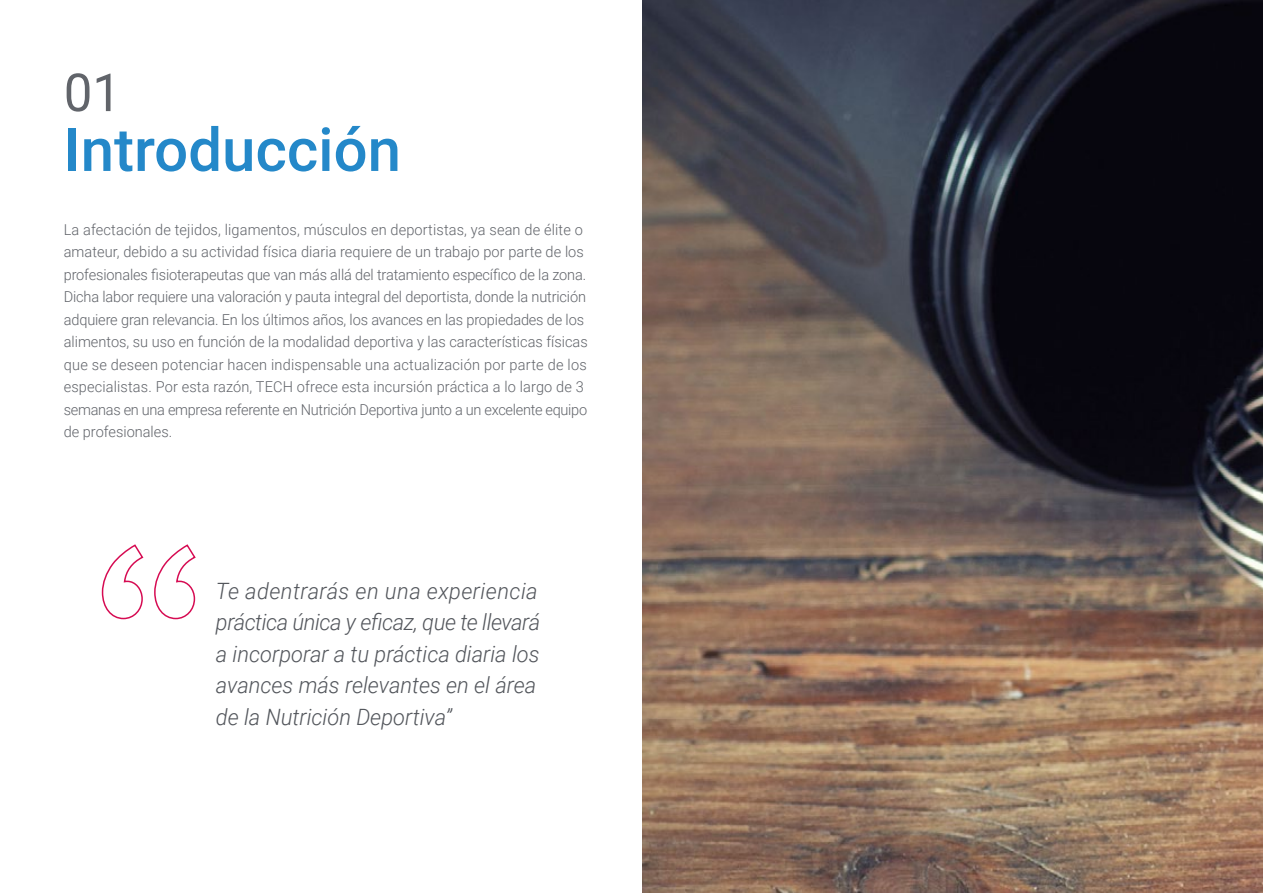
<style>
.page{position:relative;width:1263px;height:893px;background:#fff}
.page>*{position:absolute;margin:0;border:0;box-sizing:border-box;transform-origin:0 0}
.t1{font:500 60px "Roboto";color:#2488c9}
.t2{font:52.5px "Roboto";color:#61646a}
.t3{font:italic 300 22.5px/31.5px "Roboto";color:#52555b}
.t4{font:300 15px/22.5px "Roboto";color:#61646a}
</style>
<div class="page">
<svg style="left:101px;top:544px;width:95px;height:76px"></svg>
<img style="left:642px;top:0;width:621px;height:893px">
<h2 class="t2" style="left:64px;top:56px;width:59px">01</h2>
<h1 class="t1" style="left:64px;top:108px;width:339px">Introducción</h1>
<p class="t4" style="left:64px;top:217px;width:525px">La afectación de tejidos, ligamentos, músculos en deportistas, ya sean de élite o amateur, debido a su actividad física diaria requiere de un trabajo por parte de los profesionales fisioterapeutas que van más allá del tratamiento específico de la zona.<br>Dicha labor requiere una valoración y pauta integral del deportista, donde la nutrición adquiere gran relevancia. En los últimos años, los avances en las propiedades de los alimentos, su uso en función de la modalidad deportiva y las características físicas que se deseen potenciar hacen indispensable una actualización por parte de los especialistas. Por esta razón, TECH ofrece esta incursión práctica a lo largo de 3 semanas en una empresa referente en Nutrición Deportiva junto a un excelente equipo de profesionales.</p>
<h3 class="t3" style="left:216px;top:574px;width:326px">Te adentrarás en una experiencia práctica única y eficaz, que te llevará a incorporar a tu práctica diaria los avances más relevantes en el área de la Nutrición Deportiva”</h3>
</div>
